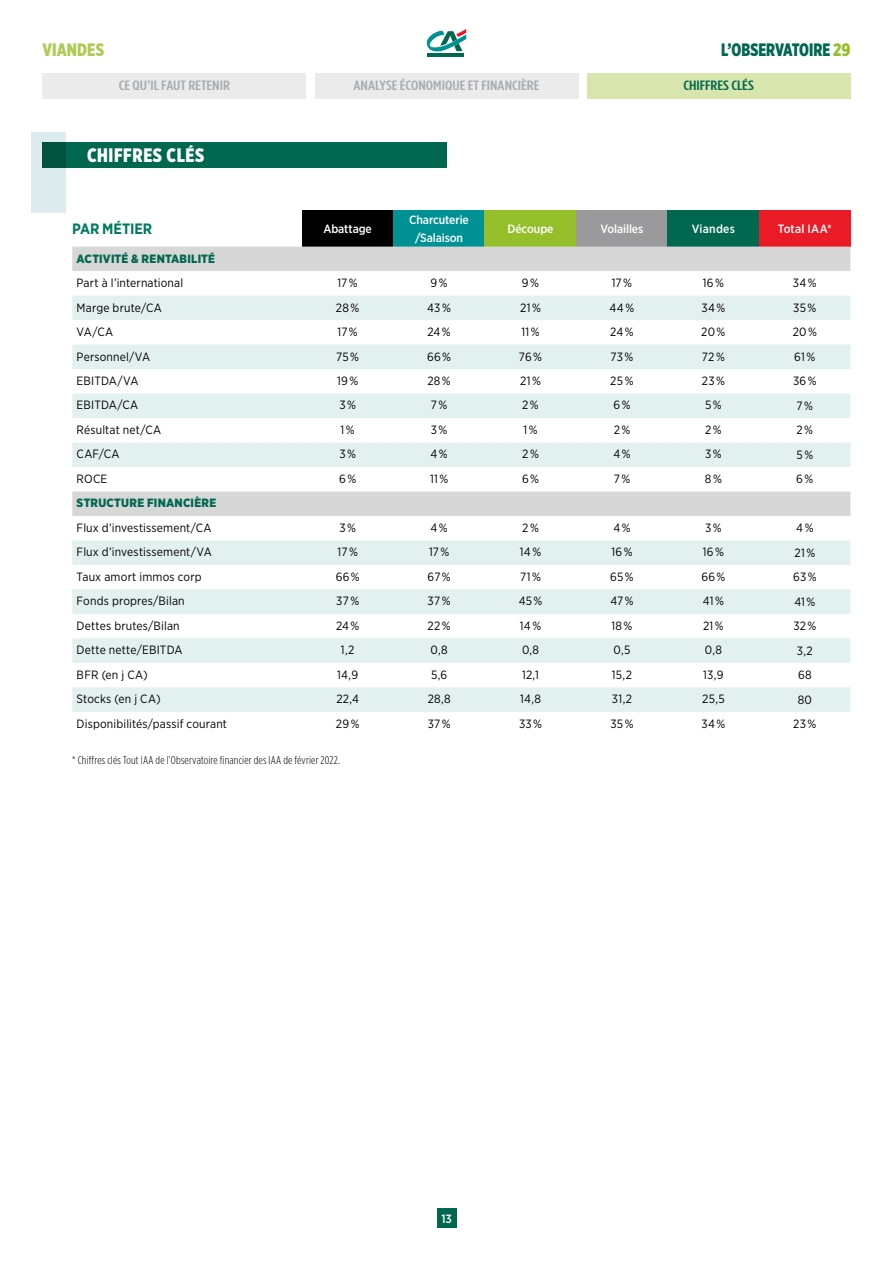
<style>
.page{position:relative;width:893px;height:1263px;background:#fff}
.page>*{position:absolute;margin:0;border:0;box-sizing:border-box;transform-origin:0 0}
.t1{font:900 19.5px "Gotham X Narrow";letter-spacing:.03em;color:#fff}
.t2{font:900 18px "Gotham X Narrow";color:#00684e;scale:.95 1}
.t3{font:900 18px "Gotham X Narrow";letter-spacing:.005em;color:#aecb55}
.t4{font:700 15px "Gotham Narrow";letter-spacing:-.005em;color:#007a5b}
.t5{font:500 13.5px "Gotham Condensed";color:#a7adb0;scale:1.3 1}
.t6{font:500 13.5px "Gotham Condensed";color:#00684e;scale:1.3 1}
.t7{font:12px "Gotham Narrow";letter-spacing:.015em;color:#000}
.t8{font:500 12px/18px "Gotham Narrow";letter-spacing:-.005em;color:#fff;text-align:center}
.t9{font:900 12px "Gotham Narrow";letter-spacing:.02em;color:#00684e}
.t10{font:500 12px "Gotham Narrow";letter-spacing:.015em;color:#fff}
.t11{font:500 12px "Gotham Narrow";letter-spacing:.02em;color:#fff}
.t12{font:300 11.25px "Gotham Condensed";letter-spacing:.01em;color:#000;scale:1.1 1}
.s1{color:#95be2b}
</style>
<div class="page">
<div style="left:43px;top:73px;width:263px;height:26px;background:#ebebec"></div>
<div style="left:587px;top:73px;width:263px;height:26px;background:#d8e5ad"></div>
<div style="left:315px;top:73px;width:263px;height:26px;background:#ebebec"></div>
<hr style="left:427px;top:53px;width:37px;height:4px;background:#00684e">
<svg style="left:426px;top:29px;width:40px;height:23px"></svg>
<div style="left:437px;top:1209px;width:19px;height:19px;background:#00684e"></div>
<div style="left:43px;top:142px;width:403px;height:26px;background:#00684e"></div>
<div style="left:32px;top:132px;width:34px;height:81px;background:#dbebee"></div>
<div style="left:43px;top:142px;width:23px;height:26px;background:#00543f"></div>
<div style="left:302px;top:210px;width:91px;height:37px;background:#000"></div>
<div style="left:393px;top:210px;width:92px;height:37px;background:#009195"></div>
<div style="left:485px;top:210px;width:91px;height:37px;background:#95be2b"></div>
<div style="left:576px;top:210px;width:92px;height:37px;background:#9a999b"></div>
<div style="left:668px;top:210px;width:91px;height:37px;background:#00684e"></div>
<div style="left:759px;top:210px;width:91px;height:37px;background:#ea1b27"></div>
<svg style="left:72px;top:247px;width:778px;height:49px"></svg>
<svg style="left:72px;top:296px;width:778px;height:416px;fill:#e3f0f0"></svg>
<h2 class="t3" style="left:43px;top:38px;width:63px">VIANDES</h2>
<h2 class="t2" style="left:721px;top:38px;width:138px">L’OBSERVATOIRE <span class="s1">29</span></h2>
<p class="t5" style="left:119px;top:78px;width:87px">CE QU’IL FAUT RETENIR</p>
<p class="t5" style="left:353px;top:78px;width:145px">ANALYSE ÉCONOMIQUE ET FINANCIÈRE</p>
<p class="t6" style="left:683px;top:78px;width:56px">CHIFFRES CLÉS</p>
<h1 class="t1" style="left:87px;top:143px;width:119px">CHIFFRES CLÉS</h1>
<p class="t4" style="left:72px;top:219px;width:82px">PAR MÉTIER</p>
<p class="t8" style="left:323px;top:219px;width:50px">Abattage</p>
<p class="t8" style="left:409px;top:210px;width:61px">Charcuterie /Salaison</p>
<p class="t8" style="left:507px;top:219px;width:48px">Découpe</p>
<p class="t8" style="left:600px;top:219px;width:44px">Volailles</p>
<p class="t11" style="left:692px;top:221px;width:45px">Viandes</p>
<p class="t10" style="left:778px;top:221px;width:56px">Total IAA*</p>
<p class="t9" style="left:77px;top:250px;width:140px">ACTIVITÉ &amp; RENTABILITÉ</p>
<p class="t7" style="left:77px;top:275px;width:108px">Part à l’international</p>
<p class="t7" style="left:337px;top:275px;width:22px">17 %</p>
<p class="t7" style="left:430px;top:275px;width:19px">9 %</p>
<p class="t7" style="left:522px;top:275px;width:19px">9 %</p>
<p class="t7" style="left:612px;top:275px;width:22px">17 %</p>
<p class="t7" style="left:703px;top:275px;width:23px">16 %</p>
<p class="t7" style="left:793px;top:276px;width:25px">34 %</p>
<p class="t7" style="left:77px;top:300px;width:87px">Marge brute/CA</p>
<p class="t7" style="left:336px;top:300px;width:25px">28 %</p>
<p class="t7" style="left:427px;top:300px;width:25px">43 %</p>
<p class="t7" style="left:520px;top:300px;width:22px">21 %</p>
<p class="t7" style="left:610px;top:300px;width:26px">44 %</p>
<p class="t7" style="left:701px;top:300px;width:25px">34 %</p>
<p class="t7" style="left:793px;top:300px;width:25px">35 %</p>
<p class="t7" style="left:77px;top:324px;width:38px">VA/CA</p>
<p class="t7" style="left:337px;top:324px;width:22px">17 %</p>
<p class="t7" style="left:427px;top:324px;width:25px">24 %</p>
<p class="t7" style="left:521px;top:324px;width:20px">11 %</p>
<p class="t7" style="left:610px;top:324px;width:25px">24 %</p>
<p class="t7" style="left:701px;top:324px;width:26px">20 %</p>
<p class="t7" style="left:793px;top:325px;width:26px">20 %</p>
<p class="t7" style="left:77px;top:349px;width:75px">Personnel/VA</p>
<p class="t7" style="left:336px;top:349px;width:24px">75 %</p>
<p class="t7" style="left:427px;top:349px;width:26px">66 %</p>
<p class="t7" style="left:519px;top:349px;width:25px">76 %</p>
<p class="t7" style="left:610px;top:349px;width:25px">73 %</p>
<p class="t7" style="left:702px;top:349px;width:24px">72 %</p>
<p class="t7" style="left:794px;top:349px;width:23px">61 %</p>
<p class="t7" style="left:77px;top:373px;width:63px">EBITDA/VA</p>
<p class="t7" style="left:337px;top:373px;width:23px">19 %</p>
<p class="t7" style="left:427px;top:373px;width:25px">28 %</p>
<p class="t7" style="left:520px;top:373px;width:22px">21 %</p>
<p class="t7" style="left:610px;top:373px;width:25px">25 %</p>
<p class="t7" style="left:702px;top:373px;width:25px">23 %</p>
<p class="t7" style="left:793px;top:374px;width:25px">36 %</p>
<p class="t7" style="left:77px;top:398px;width:63px">EBITDA/CA</p>
<p class="t7" style="left:339px;top:398px;width:18px">3 %</p>
<p class="t7" style="left:431px;top:398px;width:18px">7 %</p>
<p class="t7" style="left:522px;top:398px;width:18px">2 %</p>
<p class="t7" style="left:613px;top:398px;width:19px">6 %</p>
<p class="t7" style="left:705px;top:398px;width:18px">5 %</p>
<p class="t7" style="left:796px;top:398px;width:18px">7 %</p>
<p class="t7" style="left:77px;top:422px;width:86px">Résultat net/CA</p>
<p class="t7" style="left:341px;top:422px;width:16px">1 %</p>
<p class="t7" style="left:431px;top:422px;width:18px">3 %</p>
<p class="t7" style="left:523px;top:422px;width:16px">1 %</p>
<p class="t7" style="left:614px;top:422px;width:18px">2 %</p>
<p class="t7" style="left:705px;top:422px;width:18px">2 %</p>
<p class="t7" style="left:796px;top:423px;width:18px">2 %</p>
<p class="t7" style="left:77px;top:447px;width:44px">CAF/CA</p>
<p class="t7" style="left:339px;top:447px;width:18px">3 %</p>
<p class="t7" style="left:430px;top:447px;width:19px">4 %</p>
<p class="t7" style="left:522px;top:447px;width:18px">2 %</p>
<p class="t7" style="left:613px;top:447px;width:19px">4 %</p>
<p class="t7" style="left:705px;top:447px;width:18px">3 %</p>
<p class="t7" style="left:796px;top:447px;width:18px">5 %</p>
<p class="t7" style="left:77px;top:471px;width:32px">ROCE</p>
<p class="t7" style="left:339px;top:471px;width:19px">6 %</p>
<p class="t7" style="left:430px;top:471px;width:20px">11 %</p>
<p class="t7" style="left:522px;top:471px;width:19px">6 %</p>
<p class="t7" style="left:614px;top:471px;width:18px">7 %</p>
<p class="t7" style="left:705px;top:471px;width:18px">8 %</p>
<p class="t7" style="left:796px;top:472px;width:19px">6 %</p>
<p class="t9" style="left:77px;top:495px;width:141px">STRUCTURE FINANCIÈRE</p>
<p class="t7" style="left:77px;top:520px;width:136px">Flux d’investissement/CA</p>
<p class="t7" style="left:339px;top:520px;width:18px">3 %</p>
<p class="t7" style="left:430px;top:520px;width:19px">4 %</p>
<p class="t7" style="left:522px;top:520px;width:18px">2 %</p>
<p class="t7" style="left:613px;top:520px;width:19px">4 %</p>
<p class="t7" style="left:705px;top:520px;width:18px">3 %</p>
<p class="t7" style="left:796px;top:521px;width:19px">4 %</p>
<p class="t7" style="left:77px;top:545px;width:137px">Flux d’investissement/VA</p>
<p class="t7" style="left:338px;top:545px;width:22px">17 %</p>
<p class="t7" style="left:429px;top:545px;width:22px">17 %</p>
<p class="t7" style="left:520px;top:545px;width:23px">14 %</p>
<p class="t7" style="left:611px;top:545px;width:23px">16 %</p>
<p class="t7" style="left:703px;top:545px;width:23px">16 %</p>
<p class="t7" style="left:794px;top:545px;width:22px">21 %</p>
<p class="t7" style="left:77px;top:569px;width:126px">Taux amort immos corp</p>
<p class="t7" style="left:336px;top:569px;width:26px">66 %</p>
<p class="t7" style="left:427px;top:569px;width:25px">67 %</p>
<p class="t7" style="left:520px;top:569px;width:22px">71 %</p>
<p class="t7" style="left:610px;top:569px;width:25px">65 %</p>
<p class="t7" style="left:701px;top:569px;width:26px">66 %</p>
<p class="t7" style="left:793px;top:570px;width:25px">63 %</p>
<p class="t7" style="left:77px;top:594px;width:110px">Fonds propres/Bilan</p>
<p class="t7" style="left:336px;top:594px;width:24px">37 %</p>
<p class="t7" style="left:428px;top:594px;width:24px">37 %</p>
<p class="t7" style="left:519px;top:594px;width:25px">45 %</p>
<p class="t7" style="left:610px;top:594px;width:25px">47 %</p>
<p class="t7" style="left:703px;top:594px;width:23px">41 %</p>
<p class="t7" style="left:794px;top:594px;width:23px">41 %</p>
<p class="t7" style="left:77px;top:618px;width:105px">Dettes brutes/Bilan</p>
<p class="t7" style="left:336px;top:618px;width:25px">24 %</p>
<p class="t7" style="left:428px;top:618px;width:25px">22 %</p>
<p class="t7" style="left:520px;top:618px;width:23px">14 %</p>
<p class="t7" style="left:611px;top:618px;width:23px">18 %</p>
<p class="t7" style="left:703px;top:618px;width:22px">21 %</p>
<p class="t7" style="left:793px;top:618px;width:24px">32 %</p>
<p class="t7" style="left:77px;top:643px;width:107px">Dette nette/EBITDA</p>
<p class="t7" style="left:341px;top:643px;width:15px">1,2</p>
<p class="t7" style="left:431px;top:643px;width:19px">0,8</p>
<p class="t7" style="left:522px;top:643px;width:19px">0,8</p>
<p class="t7" style="left:613px;top:643px;width:18px">0,5</p>
<p class="t7" style="left:705px;top:643px;width:19px">0,8</p>
<p class="t7" style="left:797px;top:643px;width:18px">3,2</p>
<p class="t7" style="left:77px;top:667px;width:73px">BFR (en j CA)</p>
<p class="t7" style="left:337px;top:667px;width:22px">14,9</p>
<p class="t7" style="left:431px;top:667px;width:18px">5,6</p>
<p class="t7" style="left:522px;top:667px;width:18px">12,1</p>
<p class="t7" style="left:612px;top:667px;width:22px">15,2</p>
<p class="t7" style="left:703px;top:667px;width:22px">13,9</p>
<p class="t7" style="left:798px;top:667px;width:15px">68</p>
<p class="t7" style="left:77px;top:692px;width:85px">Stocks (en j CA)</p>
<p class="t7" style="left:336px;top:692px;width:24px">22,4</p>
<p class="t7" style="left:428px;top:692px;width:24px">28,8</p>
<p class="t7" style="left:520px;top:692px;width:22px">14,8</p>
<p class="t7" style="left:612px;top:692px;width:22px">31,2</p>
<p class="t7" style="left:702px;top:692px;width:24px">25,5</p>
<p class="t7" style="left:798px;top:692px;width:16px">80</p>
<p class="t7" style="left:77px;top:716px;width:152px">Disponibilités/passif courant</p>
<p class="t7" style="left:336px;top:716px;width:25px">29 %</p>
<p class="t7" style="left:428px;top:716px;width:24px">37 %</p>
<p class="t7" style="left:519px;top:716px;width:25px">33 %</p>
<p class="t7" style="left:610px;top:716px;width:25px">35 %</p>
<p class="t7" style="left:701px;top:716px;width:25px">34 %</p>
<p class="t7" style="left:793px;top:716px;width:25px">23 %</p>
<p class="t12" style="left:72px;top:753px;width:245px">* Chiffres clés Tout IAA de l’Observatoire financier des IAA de février 2022.</p>
<p class="t8" style="left:441px;top:1209px;width:12px">13</p>
</div>
